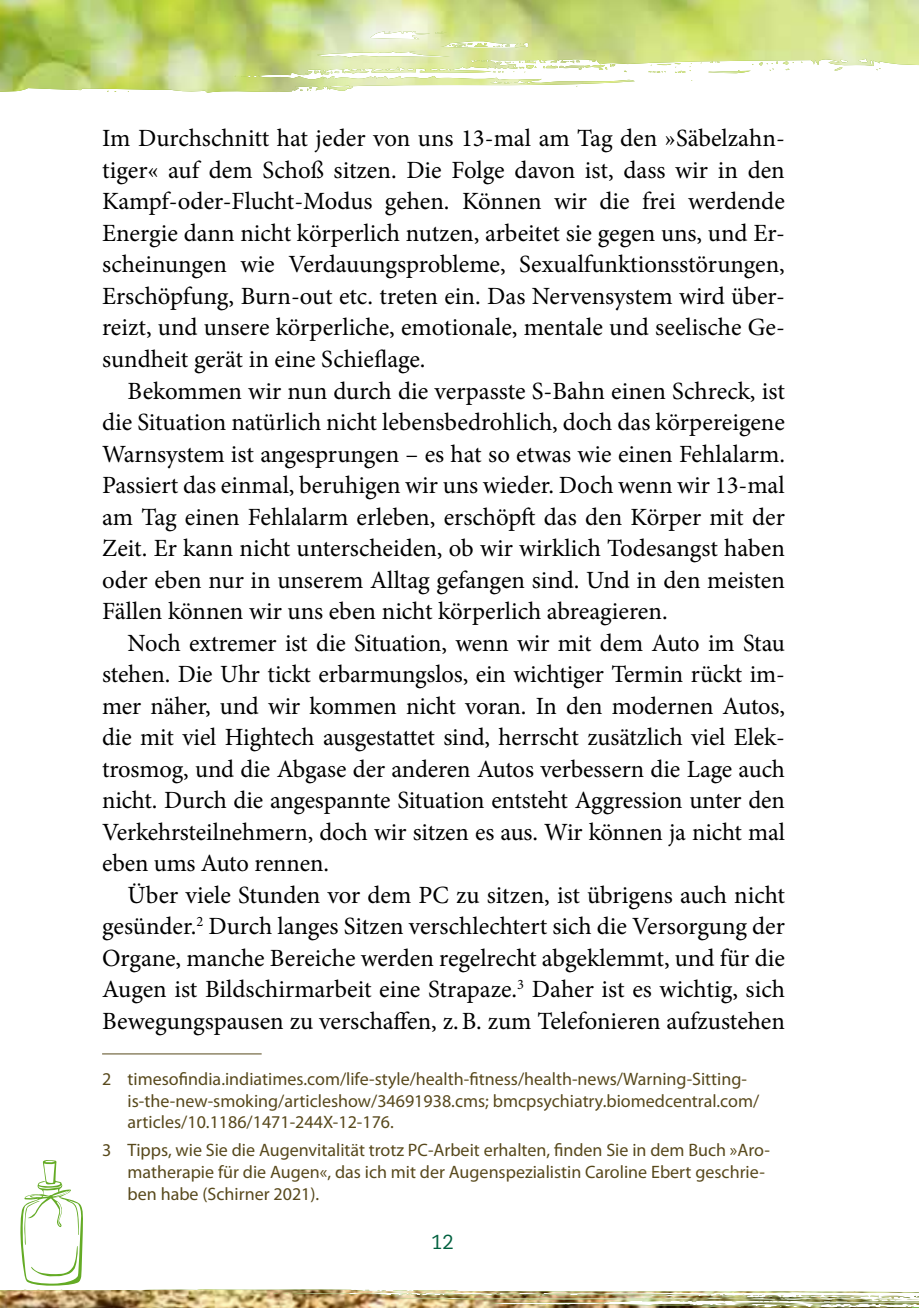
<style>
.page{position:relative;width:919px;height:1308px;background:#fff}
.page>*{position:absolute;margin:0;border:0;box-sizing:border-box;transform-origin:0 0}
.t1{font:24.75px/31.5px "Minion Pro";letter-spacing:-.005em;color:#000;text-align:justify}
.t2{font:20.25px "Caecilia LT Std";color:#00603f}
.t3{font:18px/21.6px "Myriad Pro";color:#58491c}
</style>
<div class="page">
<hr style="left:102px;top:1053px;width:159px;height:1px;background:#58491c">
<img style="left:0;top:0;width:918px;height:93px">
<svg style="left:0;top:1160px;width:918px;height:147px"></svg>
<p class="t1" style="left:102px;top:123px;width:684px">Im Durchschnitt hat jeder von uns 13-mal am Tag den »Säbelzahn&shy;tiger« auf dem Schoß sitzen. Die Folge davon ist, dass wir in den Kampf-oder-Flucht-Modus gehen. Können wir die frei werdende Energie dann nicht körperlich nutzen, arbeitet sie gegen uns, und Er&shy;scheinungen wie Verdauungsprobleme, Sexualfunktionsstörungen, Erschöpfung, Burn-out etc. treten ein. Das Nervensystem wird über&shy;reizt, und unsere körperliche, emotionale, mentale und seelische Ge&shy;sundheit gerät in eine Schieflage.</p>
<p class="t1" style="left:102px;top:375px;width:684px;text-indent:26px">Bekommen wir nun durch die verpasste S-Bahn einen Schreck, ist die Situation natürlich nicht lebensbedrohlich, doch das körpereigene Warnsystem ist angesprungen – es hat so etwas wie einen Fehlalarm.<br>Passiert das einmal, beruhigen wir uns wieder. Doch wenn wir 13-mal am Tag einen Fehlalarm erleben, erschöpft das den Körper mit der Zeit. Er kann nicht unterscheiden, ob wir wirklich Todesangst haben oder eben nur in unserem Alltag gefangen sind. Und in den meisten Fällen können wir uns eben nicht körperlich abreagieren.</p>
<p class="t1" style="left:102px;top:627px;width:684px;text-indent:26px">Noch extremer ist die Situation, wenn wir mit dem Auto im Stau stehen. Die Uhr tickt erbarmungslos, ein wichtiger Termin rückt im&shy;mer näher, und wir kommen nicht voran. In den modernen Autos, die mit viel Hightech ausgestattet sind, herrscht zusätzlich viel Elek&shy;trosmog, und die Abgase der anderen Autos verbessern die Lage auch nicht. Durch die angespannte Situation entsteht Aggression unter den Verkehrsteilnehmern, doch wir sitzen es aus. Wir können ja nicht mal eben ums Auto rennen.</p>
<p class="t1" style="left:102px;top:879px;width:684px;text-indent:26px">Über viele Stunden vor dem PC zu sitzen, ist übrigens auch nicht gesünder.<sup>2</sup> Durch langes Sitzen verschlechtert sich die Versorgung der Organe, manche Bereiche werden regelrecht abgeklemmt, und für die Augen ist Bildschirmarbeit eine Strapaze.<sup>3</sup> Daher ist es wichtig, sich Bewegungspausen zu verschaffen, z.B. zum Telefonieren aufzustehen</p>
<p class="t3" style="left:128px;top:1068px;width:633px;text-indent:-26px">2 timesofindia.indiatimes.com/life-style/health-fitness/health-news/Warning-Sitting&shy;is-the-new-smoking/articleshow/34691938.cms; bmcpsychiatry.biomedcentral.com/ articles/10.1186/1471-244X-12-176.</p>
<p class="t3" style="left:128px;top:1139px;width:643px;text-indent:-26px">3 Tipps, wie Sie die Augenvitalität trotz PC-Arbeit erhalten, finden Sie in dem Buch »Aro&shy;matherapie für die Augen«, das ich mit der Augenspezialistin Caroline Ebert geschrie&shy;ben habe (Schirner 2021).</p>
<p class="t2" style="left:431px;top:1230px;width:24px">12</p>
</div>
